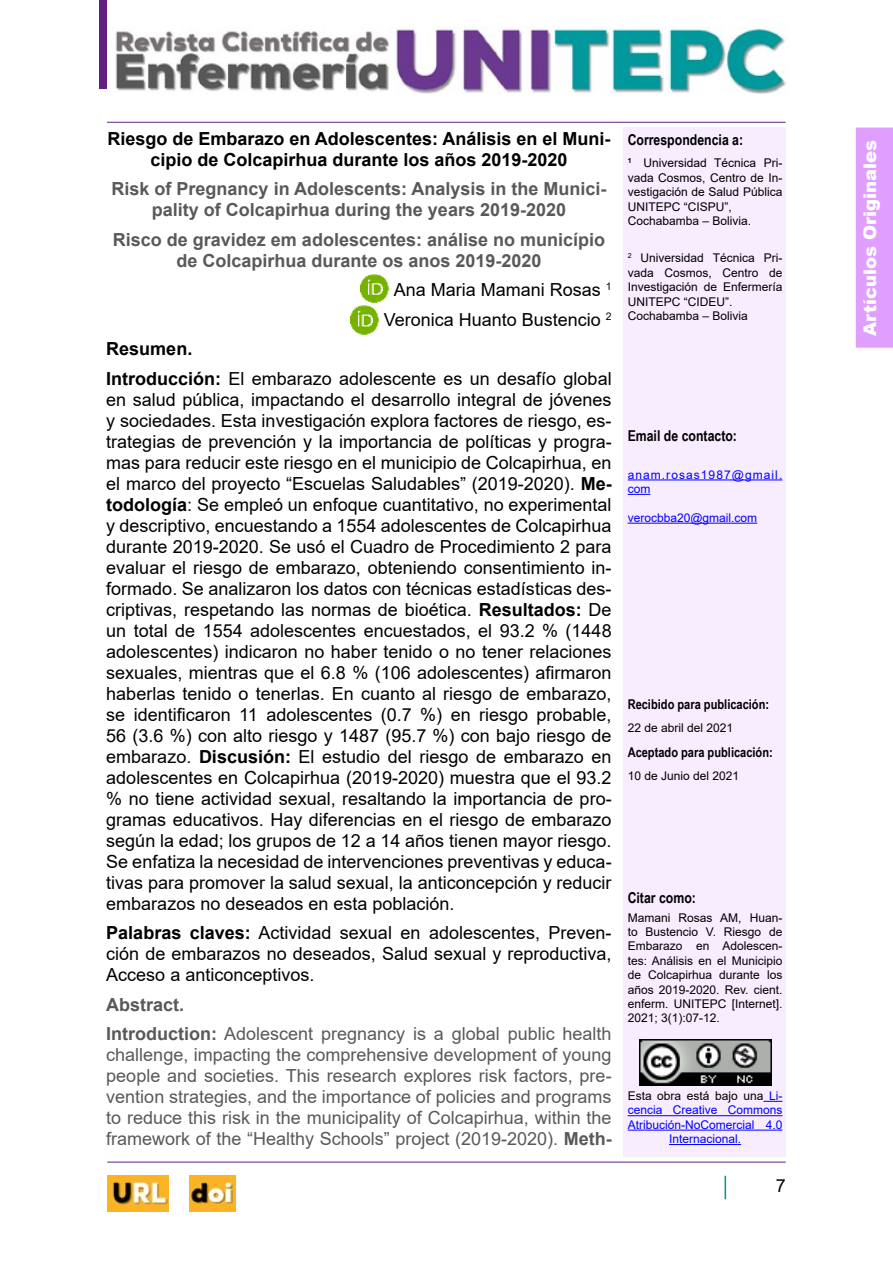
<style>
.page{position:relative;width:893px;height:1263px;background:#fff}
.page>*{position:absolute;margin:0;border:0;box-sizing:border-box;transform-origin:0 0}
.t1{font:18px/21px "Arial";color:#000;text-align:justify}
.t2{font:18px/21px "Arial";color:#595959}
.t3{font:700 18px/21px "Arial";color:#595959;text-align:center}
.t4{font:700 18px/21px "Arial";color:#000;text-align:center}
.t5{font:900 18px "Arial";color:#fff}
.t6{font:700 15px "Arial Narrow";color:#000}
.t7{font:700 13.5px "Arial Narrow";color:#000}
.t8{font:12px/14.4px "Arial";color:#000}
.t9{font:12px/14.4px "Arial";color:#00f;text-align:center}
.t10{font:12px/14.4px "Arial";letter-spacing:.09em;color:#00f}
.s1{font-weight:700}
.s2{color:#000}
</style>
<div class="page">
<div style="left:100px;top:0;width:7px;height:89px;background:#622181"></div>
<hr style="left:107px;top:122px;width:679px;height:1px;background:#60247f">
<hr style="left:107px;top:1162px;width:679px;height:1px;background:#60247f">
<div style="left:856px;top:128px;width:37px;height:220px;background:#e09fff"></div>
<svg style="left:725px;top:1176px;width:1px;height:23px"></svg>
<div style="left:623px;top:128px;width:163px;height:1029px;background:#f8ecff"></div>
<img style="left:115px;top:27px;width:674px;height:66px">
<img style="left:107px;top:1176px;width:62px;height:36px">
<img style="left:189px;top:1175px;width:47px;height:37px">
<hr style="left:628px;top:479px;width:154px;height:1px;background:#00f">
<svg style="left:628px;top:494px;width:22px;height:1px"></svg>
<hr style="left:628px;top:523px;width:129px;height:1px;background:#00f">
<svg style="left:763px;top:1101px;width:19px;height:1px"></svg>
<hr style="left:628px;top:1115px;width:154px;height:1px;background:#00f">
<hr style="left:628px;top:1130px;width:154px;height:1px;background:#00f">
<hr style="left:669px;top:1144px;width:72px;height:1px;background:#00f">
<img style="left:639px;top:1039px;width:132px;height:47px">
<img style="left:360px;top:274px;width:29px;height:29px">
<img style="left:350px;top:306px;width:29px;height:29px">
<p class="t4" style="left:108px;top:128px;width:504px">Riesgo de Embarazo en Adolescentes: Análisis en el Muni&shy;cipio de Colcapirhua durante los años 2019-2020</p>
<p class="t3" style="left:112px;top:178px;width:496px">Risk of Pregnancy in Adolescents: Analysis in the Munici&shy;pality of Colcapirhua during the years 2019-2020</p>
<p class="t3" style="left:113px;top:229px;width:494px">Risco de gravidez em adolescentes: análise no município de Colcapirhua durante os anos 2019-2020</p>
<p class="t1" style="left:384px;top:275px;width:229px;line-height:29.5px;text-align:center">Ana Maria Mamani Rosas <sup>1<br></sup>Veronica Huanto Bustencio <sup>2</sup></p>
<p class="t1" style="left:106px;top:334px;width:507px;line-height:29.5px"><span class="s1">Resumen.<br>Introducción:</span> El embarazo adolescente es un desafío global</p>
<p class="t1" style="left:106px;top:389px;width:507px">en salud pública, impactando el desarrollo integral de jóvenes y sociedades. Esta investigación explora factores de riesgo, es&shy;trategias de prevención y la importancia de políticas y progra&shy;mas para reducir este riesgo en el municipio de Colcapirhua, en el marco del proyecto “Escuelas Saludables” (2019-2020). <span class="s1">Me&shy;todología</span>: Se empleó un enfoque cuantitativo, no experimental y descriptivo, encuestando a 1554 adolescentes de Colcapirhua durante 2019-2020. Se usó el Cuadro de Procedimiento 2 para evaluar el riesgo de embarazo, obteniendo consentimiento in&shy;formado. Se analizaron los datos con técnicas estadísticas des&shy;criptivas, respetando las normas de bioética. <span class="s1">Resultados:</span> De un total de 1554 adolescentes encuestados, el 93.2 % (1448 adolescentes) indicaron no haber tenido o no tener relaciones sexuales, mientras que el 6.8 % (106 adolescentes) afirmaron haberlas tenido o tenerlas. En cuanto al riesgo de embarazo, se identificaron 11 adolescentes (0.7 %) en riesgo probable, 56 (3.6 %) con alto riesgo y 1487 (95.7 %) con bajo riesgo de embarazo. <span class="s1">Discusión:</span> El estudio del riesgo de embarazo en adolescentes en Colcapirhua (2019-2020) muestra que el 93.2 % no tiene actividad sexual, resaltando la importancia de pro&shy;gramas educativos. Hay diferencias en el riesgo de embarazo según la edad; los grupos de 12 a 14 años tienen mayor riesgo.<br>Se enfatiza la necesidad de intervenciones preventivas y educa&shy;tivas para promover la salud sexual, la anticoncepción y reducir embarazos no deseados en esta población.</p>
<p class="t1" style="left:106px;top:922px;width:507px"><span class="s1">Palabras claves:</span> Actividad sexual en adolescentes, Preven&shy;ción de embarazos no deseados, Salud sexual y reproductiva, Acceso a anticonceptivos.</p>
<p class="t2" style="left:106px;top:990px;width:507px;line-height:29.5px"><span class="s1">Abstract.<br>Introduction:</span> Adolescent pregnancy is a global public health</p>
<p class="t2" style="left:106px;top:1044px;width:507px;text-align:justify">challenge, impacting the comprehensive development of young people and societies. This research explores risk factors, pre&shy;vention strategies, and the importance of policies and programs to reduce this risk in the municipality of Colcapirhua, within the framework of the “Healthy Schools” project (2019-2020). <span class="s1">Meth-</span></p>
<p class="t6" style="left:628px;top:128px;width:117px">Correspondencia a:</p>
<p class="t8" style="left:628px;top:156px;width:156px"><sup>1</sup> Universidad Técnica Pri&shy;vada Cosmos, Centro de In&shy;vestigación de Salud Pública<br>UNITEPC “CISPU”,<br>Cochabamba – Bolivia.</p>
<p class="t8" style="left:628px;top:251px;width:156px"><sup>2</sup> Universidad Técnica Pri&shy;vada Cosmos, Centro de<br>Investigación de Enfermería<br>UNITEPC “CIDEU”.<br>Cochabamba – Bolivia</p>
<p class="t6" style="left:628px;top:425px;width:111px">Email de contacto:</p>
<p class="t10" style="left:628px;top:467px;width:156px">anam.rosas1987@gmail. com</p>
<p class="t9" style="left:628px;top:510px;width:131px">verocbba20@gmail.com</p>
<p class="t7" style="left:628px;top:694px;width:143px">Recibido para publicación:</p>
<p class="t8" style="left:628px;top:721px;width:107px">22 de abril del 2021</p>
<p class="t7" style="left:628px;top:742px;width:147px">Aceptado para publicación:</p>
<p class="t8" style="left:628px;top:768px;width:113px">10 de Junio del 2021</p>
<p class="t6" style="left:628px;top:886px;width:70px">Citar como:</p>
<p class="t8" style="left:628px;top:910px;width:156px;text-align:justify">Mamani Rosas AM, Huan&shy;to Bustencio V. Riesgo de Embarazo en Adolescen&shy;tes: Análisis en el Municipio de Colcapirhua durante los años 2019-2020. Rev. cient. enferm. UNITEPC [Internet].<br>2021; 3(1):07-12.</p>
<p class="t9" style="left:628px;top:1088px;width:156px"><span class="s2">Esta obra está bajo una</span> Li&shy;cencia Creative Commons<br>Atribución-NoComercial 4.0<br>Internacional.</p>
<p class="t1" style="left:776px;top:1175px;width:12px">7</p>
<p class="t5" style="left:857px;top:336px;width:197px;rotate:-90deg">Artículos Originales</p>
</div>
